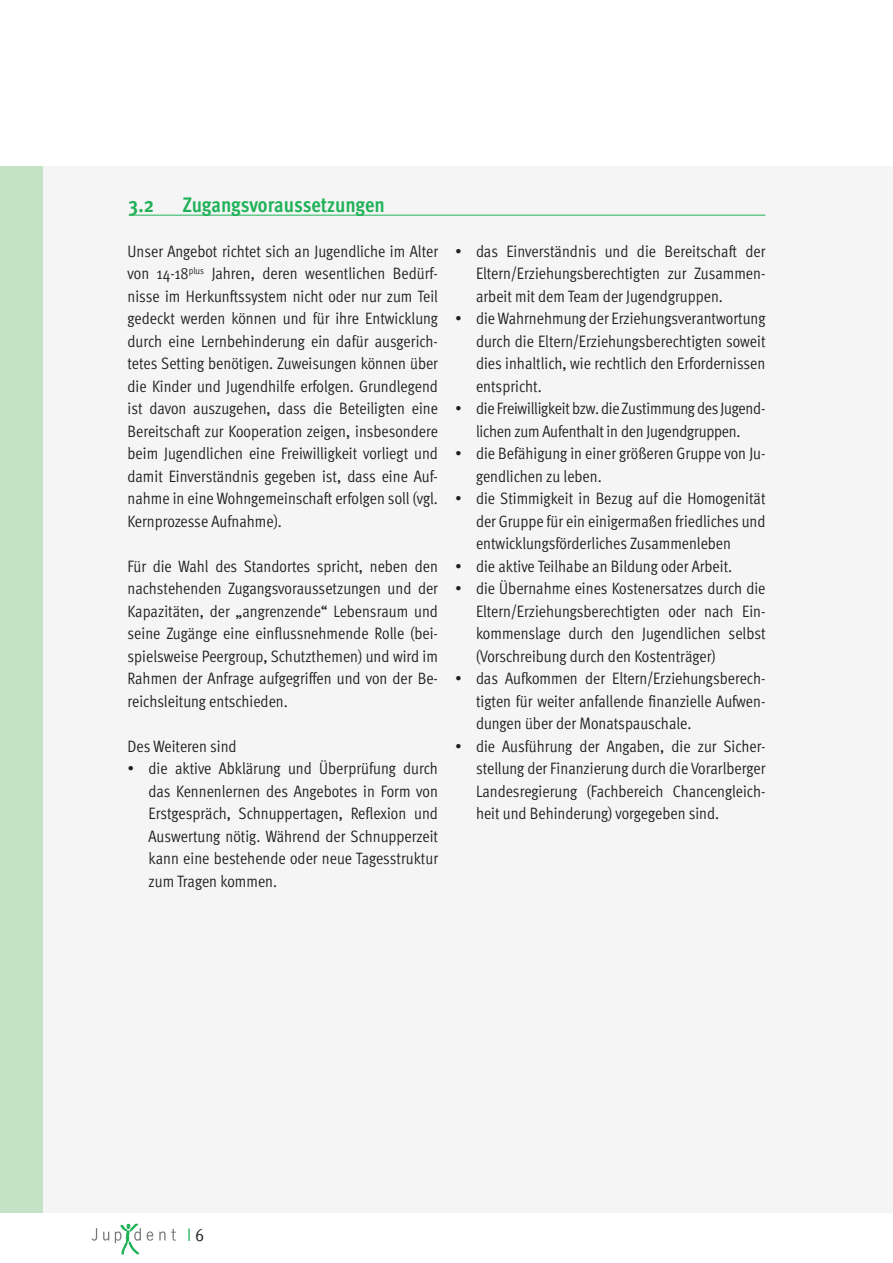
<style>
.page{position:relative;width:893px;height:1263px;background:#fff}
.page>*{position:absolute;margin:0;border:0;box-sizing:border-box;transform-origin:0 0}
.t1{font:700 21px "Meta Cond";letter-spacing:-.005em;color:#21b259}
.t2{font:18px "Meta Cond Normal";color:#21b259}
.t3{font:16.5px/22.5px "Meta Cond Normal";color:#231f20;text-align:justify}
.s1{font-family:"Meta Cond Normal Expert";color:#231f20}
</style>
<div class="page">
<div style="left:0;top:166px;width:893px;height:1047px;background:#f5f5f6"></div>
<div style="left:0;top:166px;width:43px;height:1047px;background:#c3e2c6"></div>
<svg style="left:92px;top:1228px;width:5px;height:13px"></svg>
<svg style="left:103px;top:1232px;width:6px;height:8px"></svg>
<svg style="left:147px;top:1231px;width:6px;height:10px"></svg>
<svg style="left:159px;top:1229px;width:17px;height:12px"></svg>
<svg style="left:115px;top:1224px;width:26px;height:31px"></svg>
<hr style="left:129px;top:215px;width:636px;height:1px;background:#21b259">
<p class="t1" style="left:129px;top:192px;width:27px">3.2</p>
<p class="t1" style="left:183px;top:192px;width:204px">Zugangsvoraussetzungen</p>
<p class="t3" style="left:128px;top:239px;width:312px">Unser Angebot richtet sich an Jugendliche im Alter von 14-18<sup>plus</sup> Jahren, deren wesentlichen Bedürf&shy;nisse im Herkunftssystem nicht oder nur zum Teil gedeckt werden können und für ihre Entwicklung durch eine Lernbehinderung ein dafür ausgerich&shy;tetes Setting benötigen. Zuweisungen können über die Kinder und Jugendhilfe erfolgen. Grundlegend ist davon auszugehen, dass die Beteiligten eine Bereitschaft zur Kooperation zeigen, insbesondere beim Jugendlichen eine Freiwilligkeit vorliegt und damit Einverständnis gegeben ist, dass eine Auf&shy;nahme in eine Wohngemeinschaft erfolgen soll (vgl.<br>Kernprozesse Aufnahme).</p>
<p class="t3" style="left:128px;top:555px;width:312px">Für die Wahl des Standortes spricht, neben den nachstehenden Zugangsvoraussetzungen und der Kapazitäten, der „angrenzende“ Lebensraum und seine Zugänge eine einflussnehmende Rolle (bei&shy;spielsweise Peergroup, Schutzthemen) und wird im Rahmen der Anfrage aufgegriffen und von der Be&shy;reichsleitung entschieden.</p>
<p class="t3" style="left:128px;top:735px;width:111px">Des Weiteren sind</p>
<p class="t3" style="left:149px;top:757px;width:291px;text-indent:-21px">• die aktive Abklärung und Überprüfung durch das Kennenlernen des Angebotes in Form von Erstgespräch, Schnuppertagen, Reflexion und Auswertung nötig. Während der Schnupperzeit kann eine bestehende oder neue Tagesstruktur zum Tragen kommen.</p>
<p class="t3" style="left:476px;top:240px;width:291px;text-indent:-21px">• das Einverständnis und die Bereitschaft der Eltern/Erziehungsberechtigten zur Zusammen&shy;arbeit mit dem Team der Jugendgruppen.</p>
<p class="t3" style="left:476px;top:307px;width:291px;text-indent:-21px">• die Wahrnehmung der Erziehungsverantwortung durch die Eltern/Erziehungsberechtigten soweit dies inhaltlich, wie rechtlich den Erfordernissen entspricht.</p>
<p class="t3" style="left:455px;top:397px;width:312px;text-align:center">• die Freiwilligkeit bzw. die Zustimmung des Jugend&shy;lichen zum Aufenthalt in den Jugendgruppen.</p>
<p class="t3" style="left:476px;top:442px;width:291px;text-indent:-21px">• die Befähigung in einer größeren Gruppe von Ju&shy;gendlichen zu leben.</p>
<p class="t3" style="left:476px;top:487px;width:291px;text-indent:-21px">• die Stimmigkeit in Bezug auf die Homogenität der Gruppe für ein einigermaßen friedliches und entwicklungsförderliches Zusammenleben</p>
<p class="t3" style="left:455px;top:555px;width:279px">• die aktive Teilhabe an Bildung oder Arbeit.</p>
<p class="t3" style="left:476px;top:577px;width:291px;text-indent:-21px">• die Übernahme eines Kostenersatzes durch die Eltern/Erziehungsberechtigten oder nach Ein&shy;kommenslage durch den Jugendlichen selbst (Vorschreibung durch den Kostenträger)</p>
<p class="t3" style="left:476px;top:667px;width:291px;text-indent:-21px">• das Aufkommen der Eltern/Erziehungsberech&shy;tigten für weiter anfallende finanzielle Aufwen&shy;dungen über der Monatspauschale.</p>
<p class="t3" style="left:476px;top:735px;width:291px;text-indent:-21px">• die Ausführung der Angaben, die zur Sicher&shy;stellung der Finanzierung durch die Vorarlberger Landesregierung (Fachbereich Chancengleich&shy;heit und Behinderung) vorgegeben sind.</p>
<p class="t2" style="left:187px;top:1225px;width:18px">I <span class="s1">6</span></p>
</div>
